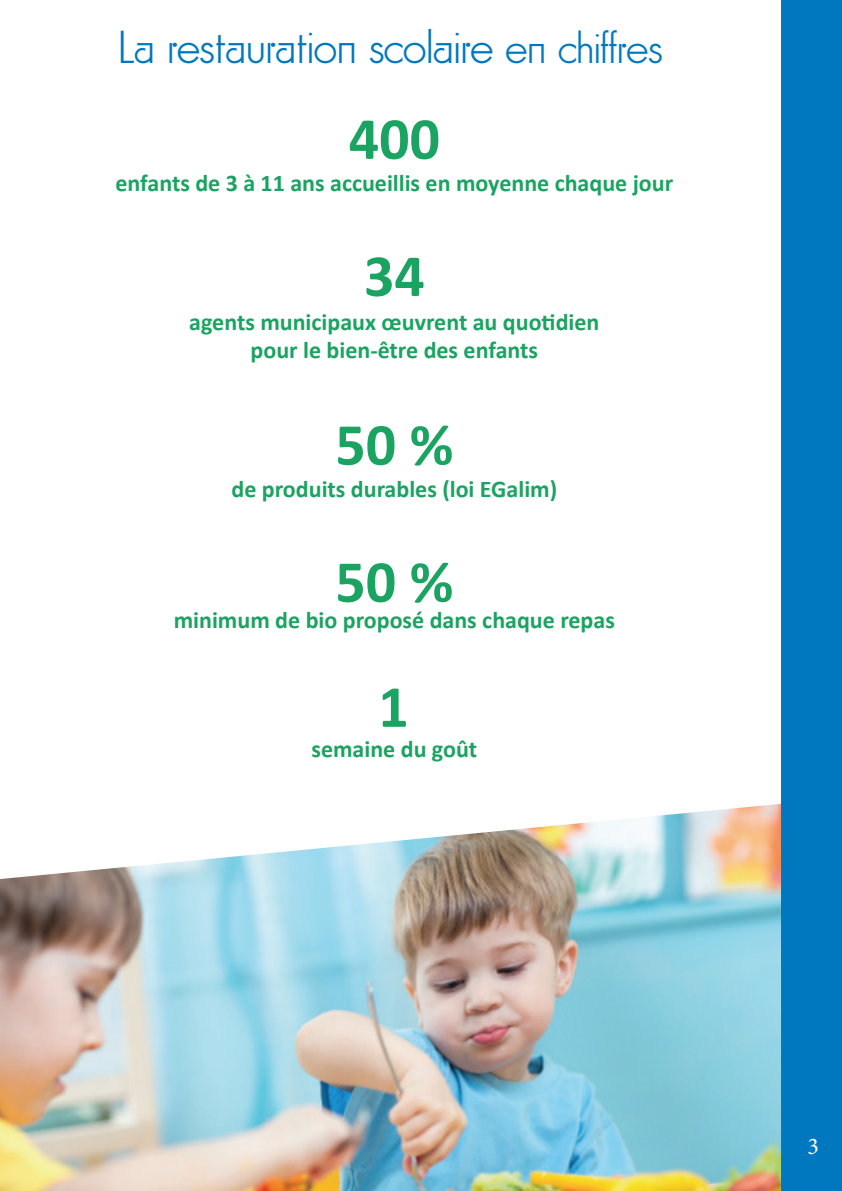
<style>
.page{position:relative;width:842px;height:1191px;background:#fff}
.page>*{position:absolute;margin:0;border:0;box-sizing:border-box;transform-origin:0 0}
.t1{font:700 60px "Calibri";color:#1aa361}
.t2{font:300 44px "Futura Classic W01";color:#0078c0}
.t3{font:700 24px "Calibri";color:#1aa361}
.t4{font:24px "Minion Pro";color:#fff}
.s1{font-size:42px}
</style>
<div class="page">
<div style="left:781px;top:0;width:61px;height:1191px;background:#0078c0"></div>
<img style="left:0;top:804px;width:781px;height:387px">
<p class="t2" style="left:119px;top:21px;width:545px">La restauration scolaire <span class="s1">en chiffres</span></p>
<p class="t1" style="left:349px;top:96px;width:93px">400</p>
<p class="t3" style="left:115px;top:166px;width:559px">enfants de 3 à 11 ans accueillis en moyenne chaque jour</p>
<p class="t1" style="left:364px;top:233px;width:62px">34</p>
<p class="t3" style="left:189px;top:305px;width:412px">agents municipaux œuvrent au quotidien</p>
<p class="t3" style="left:251px;top:333px;width:289px">pour le bien-être des enfants</p>
<p class="t1" style="left:335px;top:402px;width:120px">50 %</p>
<p class="t3" style="left:231px;top:472px;width:327px">de produits durables (loi EGalim)</p>
<p class="t1" style="left:335px;top:539px;width:120px">50 %</p>
<p class="t3" style="left:174px;top:603px;width:443px">minimum de bio proposé dans chaque repas</p>
<p class="t1" style="left:378px;top:664px;width:32px">1</p>
<p class="t3" style="left:311px;top:732px;width:167px">semaine du goût</p>
<p class="t4" style="left:807px;top:1130px;width:13px">3</p>
</div>
